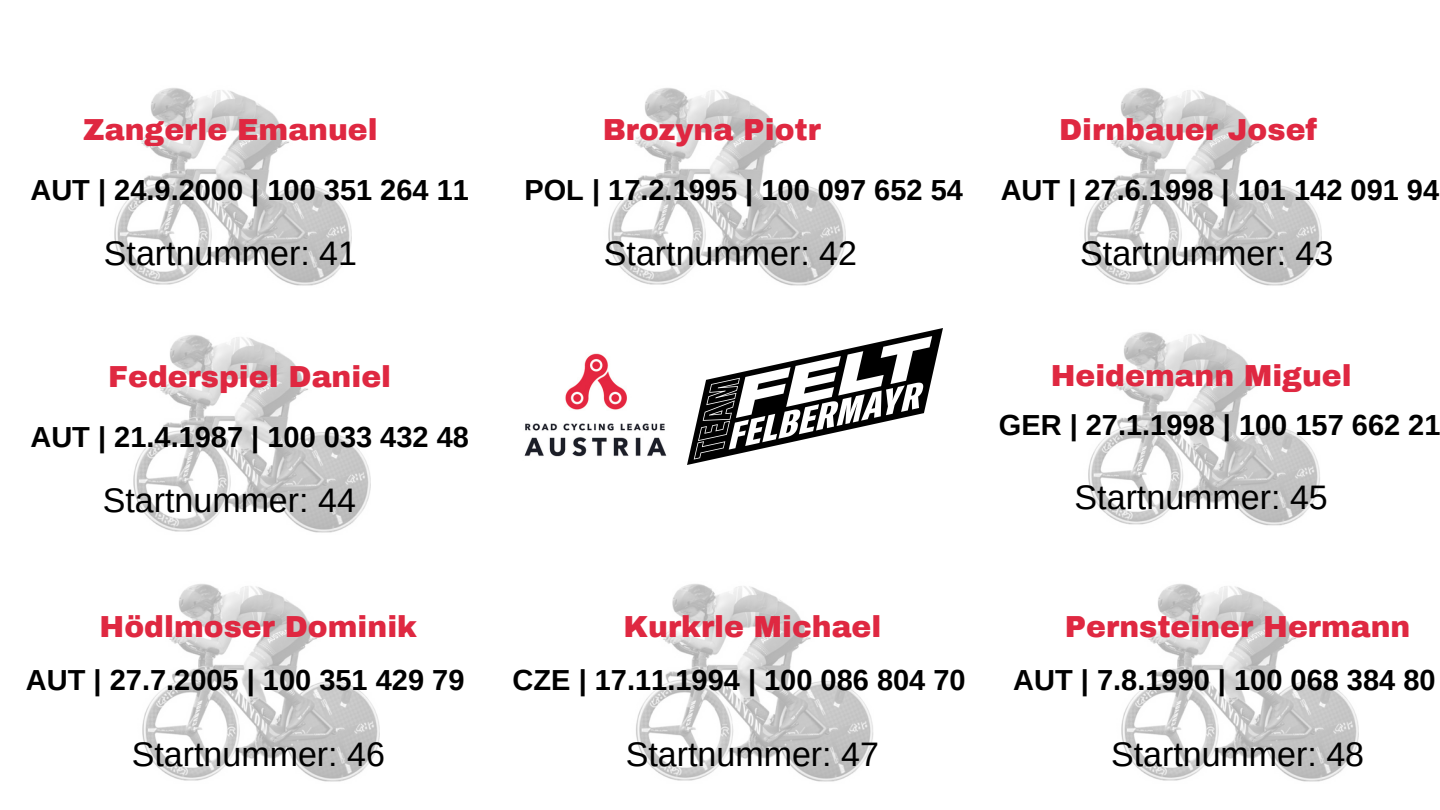
<style>
.page{position:relative;width:1440px;height:810px;background:#fff}
.page>*{position:absolute;margin:0;border:0;box-sizing:border-box;transform-origin:0 0}
.t1{font:34px "Arimo";color:#000}
.t2{font:900 29.8px "Archivo";color:#df2841}
.t3{font:700 29px "Arimo";color:#000}
</style>
<div class="page">
<img style="left:524px;top:353px;width:143px;height:104px">
<img style="left:687px;top:328px;width:255px;height:137px">
<img style="left:1084px;top:88px;width:238px;height:198px">
<img style="left:133px;top:335px;width:238px;height:198px">
<img style="left:1088px;top:332px;width:232px;height:194px">
<img style="left:636px;top:584px;width:238px;height:198px">
<img style="left:114px;top:88px;width:238px;height:198px">
<img style="left:608px;top:88px;width:238px;height:198px">
<img style="left:142px;top:584px;width:238px;height:198px">
<img style="left:1121px;top:584px;width:238px;height:198px">
<h2 class="t2" style="left:83px;top:114px;width:296px">Zangerle Emanuel</h2>
<h1 class="t3" style="left:30px;top:173px;width:440px">AUT | 24.9.2000 | 100 351 264 11</h1>
<p class="t1" style="left:104px;top:234px;width:255px">Startnummer: 41</p>
<p class="t2" style="left:108px;top:361px;width:284px">Federspiel Daniel</p>
<h2 class="t3" style="left:30px;top:420px;width:440px">AUT | 21.4.1987 | 100 033 432 48</h2>
<h1 class="t1" style="left:103px;top:481px;width:255px">Startnummer: 44</h1>
<h2 class="t2" style="left:100px;top:611px;width:319px">Hödlmoser Dominik</h2>
<h1 class="t3" style="left:26px;top:663px;width:440px">AUT | 27.7.2005 | 100 351 429 79</h1>
<p class="t1" style="left:132px;top:735px;width:255px">Startnummer: 46</p>
<p class="t2" style="left:603px;top:114px;width:220px">Brozyna Piotr</p>
<p class="t3" style="left:524px;top:173px;width:440px">POL | 17.2.1995 | 100 097 652 54</p>
<p class="t1" style="left:604px;top:234px;width:255px">Startnummer: 42</p>
<h2 class="t2" style="left:1059px;top:114px;width:260px">Dirnbauer Josef</h2>
<h1 class="t3" style="left:1001px;top:173px;width:440px">AUT | 27.6.1998 | 101 142 091 94</h1>
<p class="t1" style="left:1080px;top:234px;width:255px">Startnummer: 43</p>
<p class="t2" style="left:1051px;top:360px;width:302px">Heidemann Miguel</p>
<p class="t3" style="left:999px;top:409px;width:443px">GER | 27.1.1998 | 100 157 662 21</p>
<h2 class="t1" style="left:1075px;top:478px;width:255px">Startnummer: 45</h2>
<h1 class="t2" style="left:623px;top:611px;width:259px">Kurkrle Michael</h1>
<p class="t3" style="left:513px;top:663px;width:455px">CZE | 17.11.1994 | 100 086 804 70</p>
<p class="t1" style="left:626px;top:735px;width:255px">Startnummer: 47</p>
<p class="t2" style="left:1065px;top:611px;width:347px">Pernsteiner Hermann</p>
<h2 class="t3" style="left:1013px;top:663px;width:424px">AUT | 7.8.1990 | 100 068 384 80</h2>
<h1 class="t1" style="left:1111px;top:735px;width:255px">Startnummer: 48</h1>
</div>
